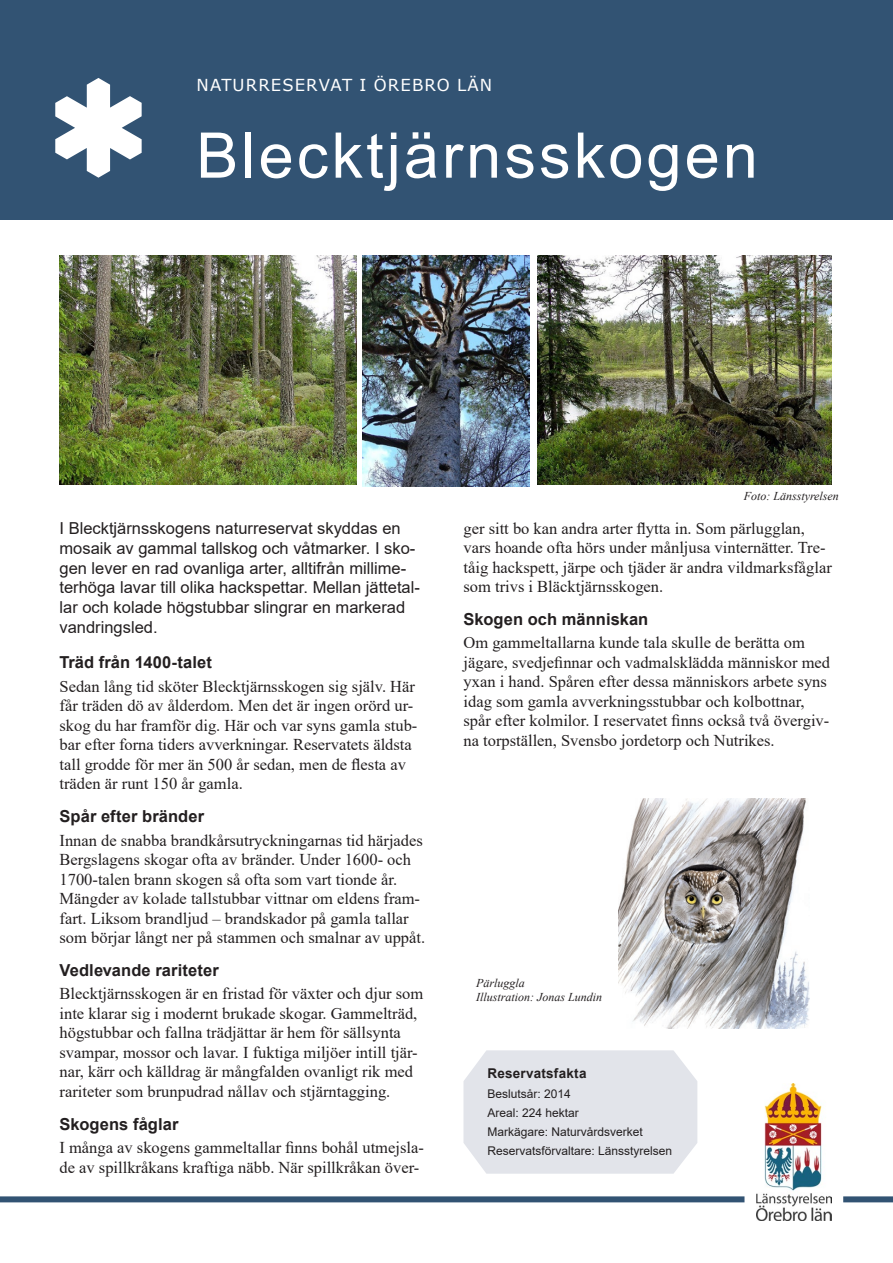
<style>
.page{position:relative;width:893px;height:1263px;background:#fff}
.page>*{position:absolute;margin:0;border:0;box-sizing:border-box;transform-origin:0 0}
.Rubrik_Reservatsnamn{font:63px "Arial";letter-spacing:.05em;color:#fff}
.Brödtext{font:16.5px/19.5px "Times New Roman";color:#231f20}
.Ingress{font:16.5px/19.8px "Arial";color:#231f20}
.Mellanrubrik{font:700 16.5px "Arial";letter-spacing:.005em;color:#231f20}
.Naturreservat_i_Öreb{font:16.5px "Verdana";letter-spacing:.065em;color:#fff}
.Faktarubrik{font:700 13.5px "Arial";letter-spacing:.015em;color:#231f20}
.Faktatext{font:12px "Arial";color:#231f20}
.Bildtext{font:italic 12px "Times New Roman";color:#231f20}
</style>
<div class="page">
<div style="left:0;top:1196px;width:744px;height:6px;background:#325373"></div>
<div style="left:0;top:0;width:893px;height:220px;background:#325373"></div>
<svg style="left:55px;top:78px;width:87px;height:100px"></svg>
<img style="left:60px;top:255px;width:296px;height:230px">
<img style="left:362px;top:255px;width:168px;height:232px">
<img style="left:538px;top:255px;width:293px;height:230px">
<div style="left:463px;top:1050px;width:234px;height:124px;background:#e2e4ea"></div>
<div style="left:843px;top:1196px;width:50px;height:6px;background:#325373"></div>
<img style="left:619px;top:799px;width:191px;height:229px">
<img style="left:756px;top:1083px;width:75px;height:137px">
<h1 class="Naturreservat_i_Öreb" style="left:197px;top:73px;width:297px">NATURRESERVAT I ÖREBRO LÄN</h1>
<h1 class="Rubrik_Reservatsnamn" style="left:196px;top:112px;width:563px">Blecktjärnsskogen</h1>
<p class="Ingress" style="left:60px;top:518px;width:362px">I Blecktjärnsskogens naturreservat skyddas en mosaik av gammal tallskog och våtmarker. I sko&shy;gen lever en rad ovanliga arter, alltifrån millime&shy;terhöga lavar till olika hackspettar. Mellan jättetal&shy;lar och kolade högstubbar slingrar en markerad vandringsled.</p>
<h2 class="Mellanrubrik" style="left:60px;top:650px;width:154px">Träd från 1400-talet</h2>
<p class="Brödtext" style="left:60px;top:676px;width:359px">Sedan lång tid sköter Blecktjärnsskogen sig själv. Här får träden dö av ålderdom. Men det är ingen orörd ur&shy;skog du har framför dig. Här och var syns gamla stub&shy;bar efter forna tiders avverkningar. Reservatets äldsta tall grodde för mer än 500 år sedan, men de flesta av träden är runt 150 år gamla.</p>
<h2 class="Mellanrubrik" style="left:60px;top:804px;width:146px">Spår efter bränder</h2>
<p class="Brödtext" style="left:60px;top:830px;width:365px">Innan de snabba brandkårsutryckningarnas tid härjades Bergslagens skogar ofta av bränder. Under 1600- och 1700-talen brann skogen så ofta som vart tionde år.<br>Mängder av kolade tallstubbar vittnar om eldens fram&shy;fart. Liksom brandljud – brandskador på gamla tallar</p>
<p class="Brödtext" style="left:60px;top:927px;width:367px">som börjar långt ner på stammen och smalnar av uppåt.</p>
<h2 class="Mellanrubrik" style="left:60px;top:958px;width:161px">Vedlevande rariteter</h2>
<p class="Brödtext" style="left:60px;top:983px;width:365px">Blecktjärnsskogen är en fristad för växter och djur som inte klarar sig i modernt brukade skogar. Gammelträd, högstubbar och fallna trädjättar är hem för sällsynta svampar, mossor och lavar. I fuktiga miljöer intill tjär&shy;nar, kärr och källdrag är mångfalden ovanligt rik med rariteter som brunpudrad nållav och stjärntagging.</p>
<h2 class="Mellanrubrik" style="left:60px;top:1112px;width:120px">Skogens fåglar</h2>
<p class="Brödtext" style="left:60px;top:1137px;width:366px">I många av skogens gammeltallar finns bohål utmejsla&shy;de av spillkråkans kraftiga näbb. När spillkråkan över-</p>
<p class="Bildtext" style="left:744px;top:487px;width:97px">Foto: Länsstyrelsen</p>
<p class="Brödtext" style="left:463px;top:518px;width:370px">ger sitt bo kan andra arter flytta in. Som pärlugglan, vars hoande ofta hörs under månljusa vinternätter. Tre&shy;tåig hackspett, järpe och tjäder är andra vildmarksfåglar</p>
<p class="Brödtext" style="left:463px;top:576px;width:201px">som trivs i Bläcktjärnsskogen.</p>
<h2 class="Mellanrubrik" style="left:463px;top:607px;width:186px">Skogen och människan</h2>
<p class="Brödtext" style="left:463px;top:632px;width:343px">Om gammeltallarna kunde tala skulle de berätta om</p>
<p class="Brödtext" style="left:463px;top:652px;width:368px">jägare, svedjefinnar och vadmalsklädda människor med yxan i hand. Spåren efter dessa människors arbete syns idag som gamla avverkningsstubbar och kolbottnar, spår efter kolmilor. I reservatet finns också två övergiv&shy;na torpställen, Svensbo jordetorp och Nutrikes.</p>
<p class="Bildtext" style="left:476px;top:975px;width:50px">Pärluggla</p>
<p class="Bildtext" style="left:476px;top:989px;width:128px">Illustration: Jonas Lundin</p>
<h3 class="Faktarubrik" style="left:487px;top:1064px;width:101px">Reservatsfakta</h3>
<p class="Faktatext" style="left:487px;top:1085px;width:85px">Beslutsår: 2014</p>
<p class="Faktatext" style="left:487px;top:1104px;width:93px">Areal: 224 hektar</p>
<p class="Faktatext" style="left:487px;top:1124px;width:157px">Markägare: Naturvårdsverket</p>
<p class="Faktatext" style="left:487px;top:1143px;width:186px">Reservatsförvaltare: Länsstyrelsen</p>
</div>
